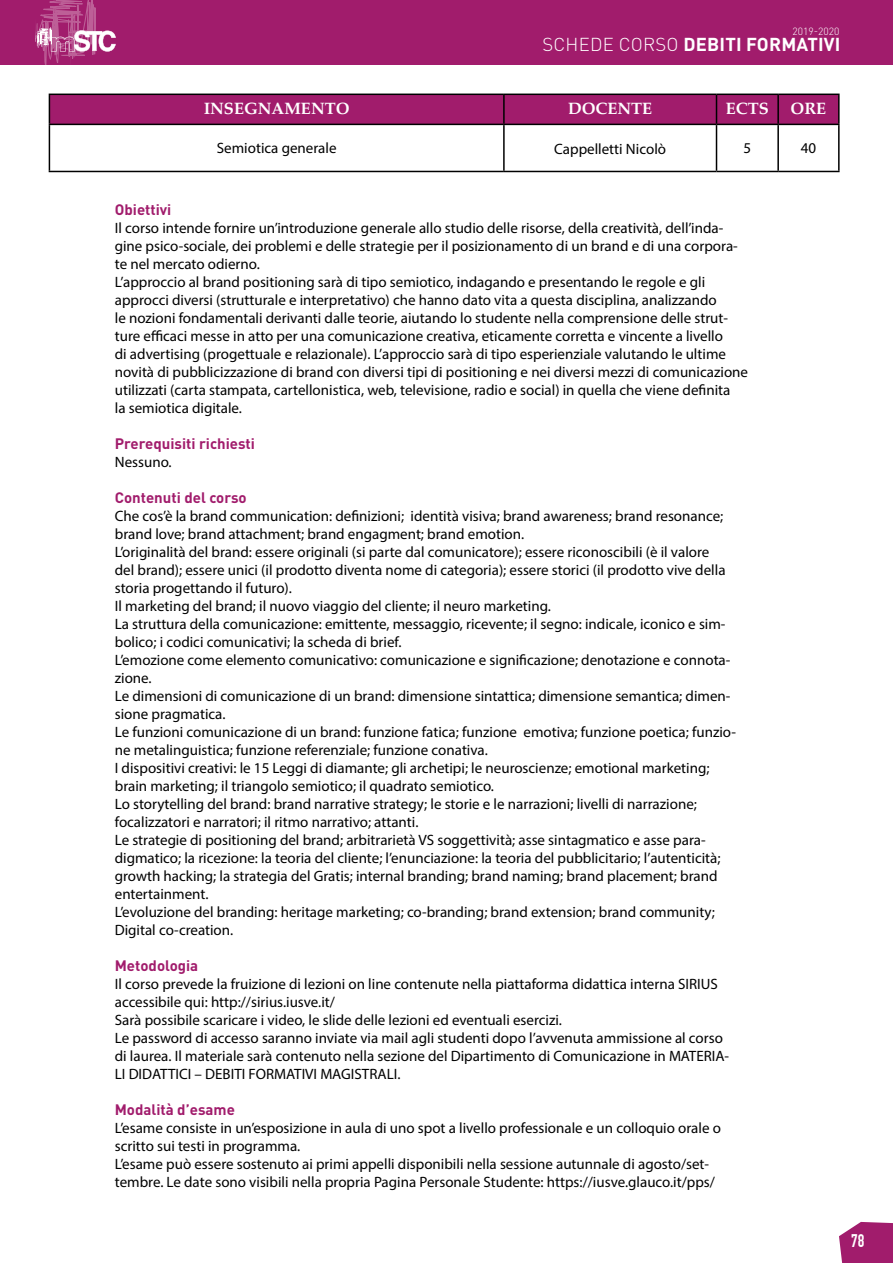
<style>
.page{position:relative;width:893px;height:1263px;background:#fff}
.page>*{position:absolute;margin:0;border:0;box-sizing:border-box;transform-origin:0 0}
.t1{font:700 18.45px "DIN Pro";letter-spacing:.01em;color:#fff}
.t2{font:700 17.85px "DIN Condensed";color:#fff}
.t3{font:700 16.5px "Palatino";color:#fff}
.t4{font:15px/18px "Myriad Pro";color:#000}
.t5{font:700 15px "DIN Pro";color:#a11c6c}
.t6{font:300 10.35px "DIN Pro";color:#fff}
.s1{font-weight:300}
</style>
<div class="page">
<svg style="left:839px;top:1222px;width:54px;height:41px;background:#aa317a"></svg>
<div style="left:0;top:0;width:893px;height:65px;background:#a11c6c"></div>
<svg style="left:35px;top:0;width:81px;height:65px"></svg>
<svg style="left:49px;top:94px;width:789px;height:30px;background:#981a66"></svg>
<hr style="left:778px;top:94px;width:62px;height:1px;background:#000">
<hr style="left:777px;top:95px;width:2px;height:29px;background:#000">
<hr style="left:838px;top:95px;width:2px;height:29px;background:#000">
<hr style="left:49px;top:124px;width:455px;height:1px;background:#000">
<hr style="left:49px;top:125px;width:1px;height:46px;background:#000">
<hr style="left:504px;top:124px;width:212px;height:1px;background:#000">
<hr style="left:503px;top:125px;width:2px;height:46px;background:#000">
<hr style="left:716px;top:124px;width:62px;height:1px;background:#000">
<hr style="left:716px;top:125px;width:1px;height:46px;background:#000">
<hr style="left:778px;top:124px;width:62px;height:1px;background:#000">
<hr style="left:777px;top:125px;width:2px;height:46px;background:#000">
<hr style="left:838px;top:125px;width:2px;height:46px;background:#000">
<hr style="left:49px;top:171px;width:455px;height:1px;background:#000">
<hr style="left:504px;top:171px;width:212px;height:1px;background:#000">
<hr style="left:716px;top:171px;width:62px;height:1px;background:#000">
<hr style="left:778px;top:171px;width:62px;height:1px;background:#000">
<p class="t6" style="left:793px;top:24px;width:49px">2019-2020</p>
<p class="t1" style="left:542px;top:32px;width:300px"><span class="s1">SCHEDE CORSO</span> DEBITI FORMATIVI</p>
<p class="t3" style="left:204px;top:94px;width:147px">INSEGNAMENTO</p>
<p class="t3" style="left:568px;top:94px;width:86px">DOCENTE</p>
<p class="t3" style="left:726px;top:94px;width:45px">ECTS</p>
<p class="t3" style="left:791px;top:94px;width:37px">ORE</p>
<p class="t4" style="left:217px;top:139px;width:121px">Semiotica generale</p>
<p class="t4" style="left:554px;top:139px;width:113px">Cappelletti Nicolò</p>
<p class="t4" style="left:743px;top:139px;width:9px">5</p>
<p class="t4" style="left:801px;top:139px;width:17px">40</p>
<p class="t5" style="left:115px;top:199px;width:58px">Obiettivi</p>
<p class="t4" style="left:115px;top:219px;width:635px">Il corso intende fornire un’introduzione generale allo studio delle risorse, della creatività, dell’inda&shy;gine psico-sociale, dei problemi e delle strategie per il posizionamento di un brand e di una corpora&shy;te nel mercato odierno.<br>L’approccio al brand positioning sarà di tipo semiotico, indagando e presentando le regole e gli approcci diversi (strutturale e interpretativo) che hanno dato vita a questa disciplina, analizzando<br>le nozioni fondamentali derivanti dalle teorie, aiutando lo studente nella comprensione delle strut&shy;ture efficaci messe in atto per una comunicazione creativa, eticamente corretta e vincente a livello<br>di advertising (progettuale e relazionale). L’approccio sarà di tipo esperienziale valutando le ultime novità di pubblicizzazione di brand con diversi tipi di positioning e nei diversi mezzi di comunicazione utilizzati (carta stampata, cartellonistica, web, televisione, radio e social) in quella che viene definita<br>la semiotica digitale.</p>
<p class="t5" style="left:115px;top:433px;width:142px">Prerequisiti richiesti</p>
<p class="t4" style="left:115px;top:453px;width:58px">Nessuno.</p>
<p class="t5" style="left:115px;top:487px;width:133px">Contenuti del corso</p>
<p class="t4" style="left:115px;top:507px;width:623px">Che cos’è la brand communication: definizioni; identità visiva; brand awareness; brand resonance; brand love; brand attachment; brand engagment; brand emotion.<br>L’originalità del brand: essere originali (si parte dal comunicatore); essere riconoscibili (è il valore<br>del brand); essere unici (il prodotto diventa nome di categoria); essere storici (il prodotto vive della storia progettando il futuro).<br>Il marketing del brand; il nuovo viaggio del cliente; il neuro marketing.<br>La struttura della comunicazione: emittente, messaggio, ricevente; il segno: indicale, iconico e sim&shy;bolico; i codici comunicativi; la scheda di brief.<br>L’emozione come elemento comunicativo: comunicazione e significazione; denotazione e connota&shy;zione.<br>Le dimensioni di comunicazione di un brand: dimensione sintattica; dimensione semantica; dimen&shy;sione pragmatica.<br>Le funzioni comunicazione di un brand: funzione fatica; funzione emotiva; funzione poetica; funzio&shy;ne metalinguistica; funzione referenziale; funzione conativa.<br>I dispositivi creativi: le 15 Leggi di diamante; gli archetipi; le neuroscienze; emotional marketing; brain marketing; il triangolo semiotico; il quadrato semiotico.<br>Lo storytelling del brand: brand narrative strategy; le storie e le narrazioni; livelli di narrazione; focalizzatori e narratori; il ritmo narrativo; attanti.<br>Le strategie di positioning del brand; arbitrarietà VS soggettività; asse sintagmatico e asse para&shy;digmatico; la ricezione: la teoria del cliente; l’enunciazione: la teoria del pubblicitario; l’autenticità; growth hacking; la strategia del Gratis; internal branding; brand naming; brand placement; brand entertainment.<br>L’evoluzione del branding: heritage marketing; co-branding; brand extension; brand community; Digital co-creation.</p>
<p class="t5" style="left:115px;top:955px;width:85px">Metodologia</p>
<p class="t4" style="left:115px;top:975px;width:616px">Il corso prevede la fruizione di lezioni on line contenute nella piattaforma didattica interna SIRIUS accessibile qui: http://sirius.iusve.it/<br>Sarà possibile scaricare i video, le slide delle lezioni ed eventuali esercizi.<br>Le password di accesso saranno inviate via mail agli studenti dopo l’avvenuta ammissione al corso di laurea. Il materiale sarà contenuto nella sezione del Dipartimento di Comunicazione in MATERIA-LI DIDATTICI – DEBITI FORMATIVI MAGISTRALI.</p>
<p class="t5" style="left:115px;top:1099px;width:122px">Modalità d’esame</p>
<p class="t4" style="left:115px;top:1119px;width:608px">L’esame consiste in un’esposizione in aula di uno spot a livello professionale e un colloquio orale o scritto sui testi in programma.<br>L’esame può essere sostenuto ai primi appelli disponibili nella sessione autunnale di agosto/set&shy;tembre. Le date sono visibili nella propria Pagina Personale Studente: https://iusve.glauco.it/pps/</p>
<p class="t2" style="left:851px;top:1230px;width:15px">78</p>
</div>
